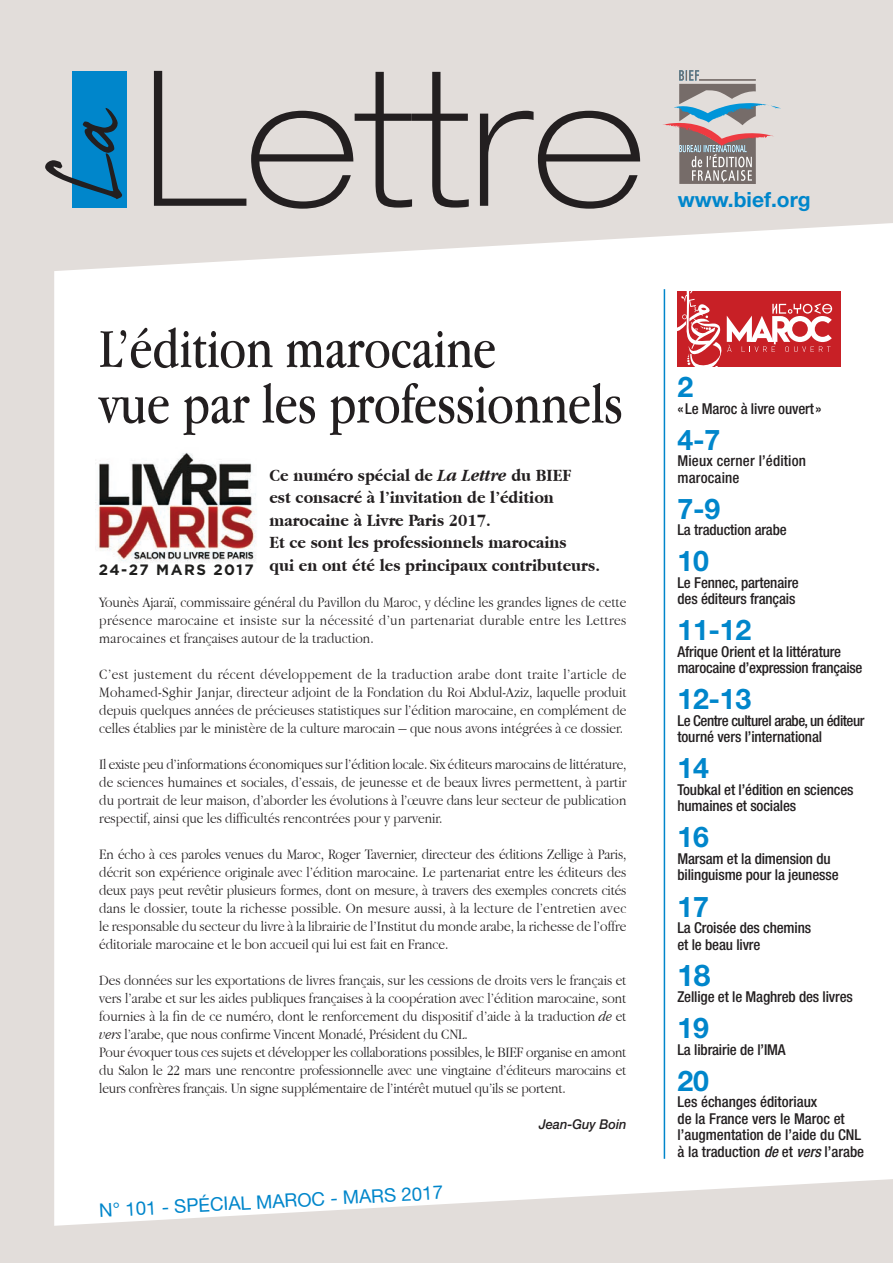
<style>
.page{position:relative;width:893px;height:1263px;background:#e2ddda}
.page>*{position:absolute;margin:0;border:0;box-sizing:border-box;transform-origin:0 0}
.t1{font:57px/55.5px "Apple Garamond";color:#231f20}
.t2{font:700 30px "Helvetica Neue LT Std";color:#0086cb}
.t3{font:700 28.5px "Helvetica Neue LT Std";letter-spacing:-.01em;color:#0086cb}
.t4{font:700 21px "Helvetica Neue LT Std";color:#0086cb}
.t5{font:18.75px "Helvetica Neue LT Std";color:#0086cb}
.t6{font:700 18px/22.5px "Apple Garamond";color:#231f20;scale:1.1 1}
.t7{font:300 15px/18px "Apple Garamond";color:#231f20;text-align:justify;scale:1.1 1}
.t8{font:500 condensed 15px/16.5px "Helvetica Neue LT Std";letter-spacing:-.01em;color:#231f20}
.t9{font:500 condensed 15px/16.5px "Helvetica Neue LT Std";letter-spacing:-.03em;color:#231f20}
.t10{font:500 condensed 15px/16.5px "Helvetica Neue LT Std";letter-spacing:.01em;color:#231f20}
.t11{font:700 15px "Gotham";letter-spacing:.1em;color:#1e1e1d}
.t12{font:italic 500 13.5px "Helvetica Neue LT Std";color:#231f20;scale:.95 1}
.s1{font-style:italic}
</style>
<div class="page">
<svg style="left:663px;top:70px;width:118px;height:114px"></svg>
<hr style="left:699px;top:79px;width:57px;height:2px;background:#766c69">
<div style="left:54px;top:223px;width:839px;height:1003px;background:#fff"></div>
<hr style="left:664px;top:289px;width:1px;height:870px;background:#0086cb">
<svg style="left:154px;top:71px;width:486px;height:138px"></svg>
<div style="left:677px;top:291px;width:163px;height:76px;background:#c82026"></div>
<svg style="left:677px;top:291px;width:155px;height:76px"></svg>
<div style="left:72px;top:71px;width:55px;height:136px;background:#0086cb"></div>
<svg style="left:45px;top:108px;width:77px;height:91px"></svg>
<img style="left:95px;top:447px;width:163px;height:117px">
<h3 class="t4" style="left:678px;top:187px;width:134px">www.bief.org</h3>
<h1 class="t1" style="left:99px;top:320px;width:596px">L’édition marocaine<br>vue par les professionnels <sup>2</sup></h1>
<p class="t8" style="left:677px;top:400px;width:146px">« Le Maroc à livre ouvert »</p>
<h3 class="t3" style="left:677px;top:422px;width:44px">4-7</h3>
<p class="t10" style="left:677px;top:453px;width:130px">Mieux cerner l’édition marocaine</p>
<h3 class="t3" style="left:677px;top:491px;width:44px">7-9</h3>
<p class="t8" style="left:677px;top:522px;width:111px">La traduction arabe</p>
<h3 class="t3" style="left:677px;top:544px;width:33px">10</h3>
<p class="t8" style="left:677px;top:574px;width:123px">Le Fennec, partenaire des éditeurs français</p>
<h3 class="t3" style="left:677px;top:613px;width:75px">11-12</h3>
<p class="t8" style="left:677px;top:643px;width:187px">Afrique Orient et la littérature marocaine d’expression française</p>
<h3 class="t3" style="left:677px;top:682px;width:75px">12-13</h3>
<p class="t9" style="left:677px;top:712px;width:189px">Le Centre culturel arabe, un éditeur tourné vers l’international</p>
<h3 class="t3" style="left:677px;top:751px;width:33px">14</h3>
<p class="t8" style="left:677px;top:781px;width:178px">Toubkal et l’édition en sciences humaines et sociales</p>
<h3 class="t3" style="left:677px;top:820px;width:33px">16</h3>
<p class="t8" style="left:677px;top:850px;width:163px">Marsam et la dimension du bilinguisme pour la jeunesse</p>
<h3 class="t3" style="left:677px;top:889px;width:33px">17</h3>
<p class="t8" style="left:677px;top:919px;width:135px">La Croisée des chemins et le beau livre</p>
<h2 class="t2" style="left:677px;top:956px;width:35px">18</h2>
<p class="t8" style="left:677px;top:988px;width:177px">Zellige et le Maghreb des livres</p>
<h3 class="t3" style="left:677px;top:1010px;width:33px">19</h3>
<p class="t8" style="left:677px;top:1041px;width:110px">La librairie de l’IMA</p>
<h3 class="t3" style="left:677px;top:1063px;width:33px">20</h3>
<p class="t8" style="left:677px;top:1093px;width:188px">Les échanges éditoriaux<br>de la France vers le Maroc et l’augmentation de l’aide du CNL à la traduction <span class="s1">de</span> et <span class="s1">vers</span> l’arabe</p>
<p class="t6" style="left:269px;top:464px;width:302px">Ce numéro spécial de <span class="s1">La Lettre</span> du BIEF<br>est consacré à l’invitation de l’édition marocaine à Livre Paris 2017.<br>Et ce sont les professionnels marocains<br>qui en ont été les principaux contributeurs.</p>
<p class="t7" style="left:99px;top:593px;width:481px">Younès Ajaraï, commissaire général du Pavillon du Maroc, y décline les grandes lignes de cette présence marocaine et insiste sur la nécessité d’un partenariat durable entre les Lettres marocaines et françaises autour de la traduction.</p>
<p class="t7" style="left:99px;top:665px;width:481px">C’est justement du récent développement de la traduction arabe dont traite l’article de Mohamed-Sghir Janjar, directeur adjoint de la Fondation du Roi Abdul-Aziz, laquelle produit depuis quelques années de précieuses statistiques sur l’édition marocaine, en complément de celles établies par le ministère de la culture marocain – que nous avons intégrées à ce dossier.</p>
<p class="t7" style="left:99px;top:755px;width:481px">Il existe peu d’informations économiques sur l’édition locale. Six éditeurs marocains de littérature, de sciences humaines et sociales, d’essais, de jeunesse et de beaux livres permettent, à partir du portrait de leur maison, d’aborder les évolutions à l’œuvre dans leur secteur de publication respectif, ainsi que les difficultés rencontrées pour y parvenir.</p>
<p class="t7" style="left:99px;top:845px;width:481px">En écho à ces paroles venues du Maroc, Roger Tavernier, directeur des éditions Zellige à Paris, décrit son expérience originale avec l’édition marocaine. Le partenariat entre les éditeurs des deux pays peut revêtir plusieurs formes, dont on mesure, à travers des exemples concrets cités dans le dossier, toute la richesse possible. On mesure aussi, à la lecture de l’entretien avec le responsable du secteur du livre à la librairie de l’Institut du monde arabe, la richesse de l’offre éditoriale marocaine et le bon accueil qui lui est fait en France.</p>
<p class="t7" style="left:99px;top:971px;width:481px;text-align:left">Des données sur les exportations de livres français, sur les cessions de droits vers le français et vers l’arabe et sur les aides publiques françaises à la coopération avec l’édition marocaine, sont fournies à la fin de ce numéro, dont le renforcement du dispositif d’aide à la traduction <span class="s1">de</span> et <span class="s1">vers</span> l’arabe, que nous confirme Vincent Monadé, Président du CNL.<br>Pour évoquer tous ces sujets et développer les collaborations possibles, le BIEF organise en amont du Salon le 22 mars une rencontre professionnelle avec une vingtaine d’éditeurs marocains et leurs confrères français. Un signe supplémentaire de l’intérêt mutuel qu’ils se portent.</p>
<p class="t12" style="left:539px;top:1116px;width:94px">Jean-Guy Boin</p>
<p class="t11" style="left:99px;top:561px;width:156px">24-27 MARS 2017</p>
<p class="t5" style="left:99px;top:1199px;width:346px;rotate:-3deg">N° 101 - SPÉCIAL MAROC - MARS 2017</p>
</div>
